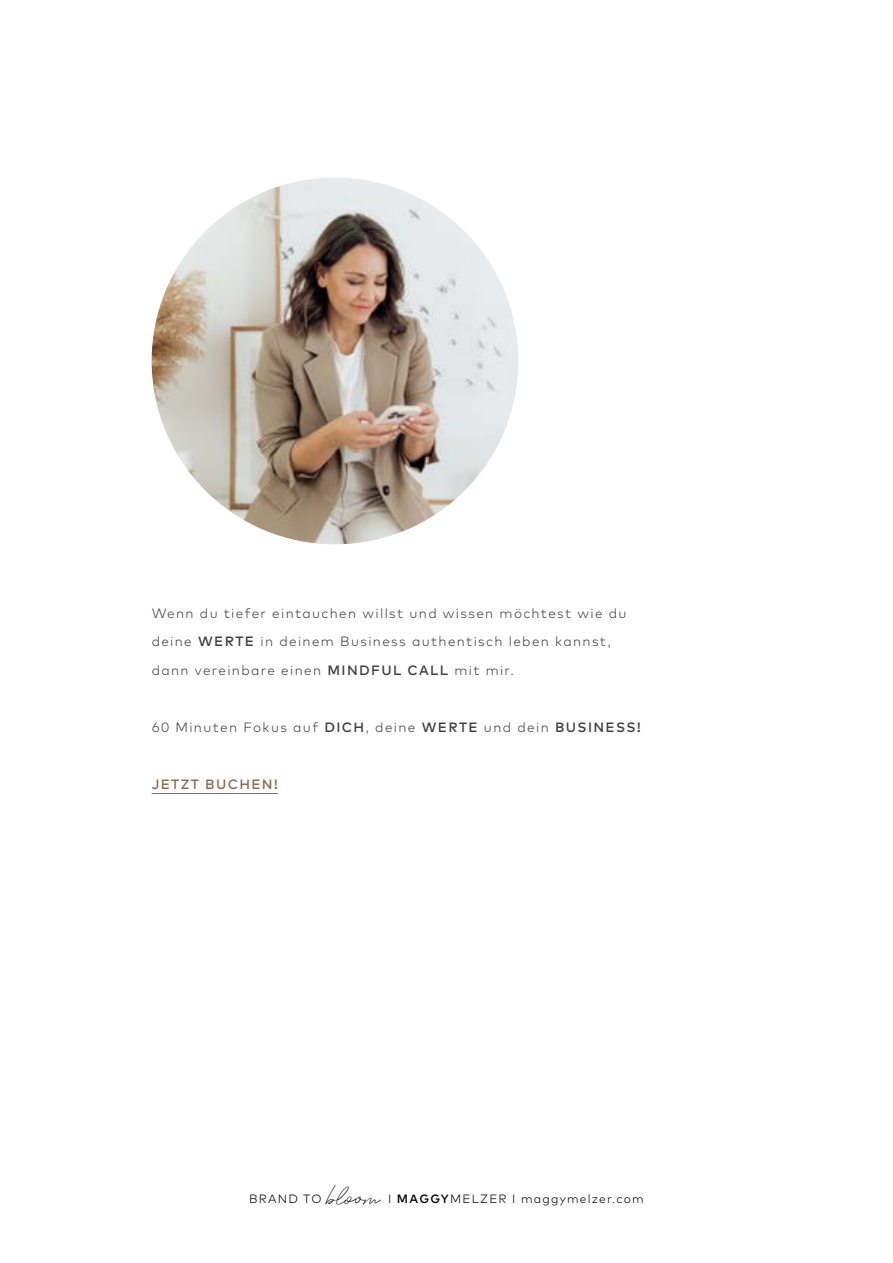
<style>
.page{position:relative;width:893px;height:1263px;background:#fff}
.page>*{position:absolute;margin:0;border:0;box-sizing:border-box;transform-origin:0 0}
.t1{font:300 13.5px/28.5px "Mark";letter-spacing:.1em;color:#40403f}
.t2{font:500 13.5px "Mark";letter-spacing:.1em;color:#8a6c50}
.t3{font:300 12px "Mark";letter-spacing:.1em;color:#000}
.s1{font-weight:500}
.s2{font-family:"Serenity";font-weight:700;font-size:25.5px}
</style>
<div class="page">
<hr style="left:152px;top:793px;width:126px;height:1px;background:#8a6c50">
<img style="left:152px;top:178px;width:366px;height:366px;border-radius:183px">
<p class="t1" style="left:152px;top:598px;width:476px">Wenn du tiefer eintauchen willst und wissen möchtest wie du deine <span class="s1">WERTE</span> in deinem Business authentisch leben kannst, dann vereinbare einen <span class="s1">MINDFUL CALL</span> mit mir.</p>
<p class="t1" style="left:152px;top:712px;width:490px">60 Minuten Fokus auf <span class="s1">DICH</span>, deine <span class="s1">WERTE</span> und dein <span class="s1">BUSINESS!</span></p>
<p class="t2" style="left:152px;top:775px;width:127px">JETZT BUCHEN!</p>
<p class="t3" style="left:249px;top:1192px;width:396px">BRAND TO <span class="s2">bloom</span> I <span class="s1">MAGGY</span>MELZER I maggymelzer.com</p>
</div>
